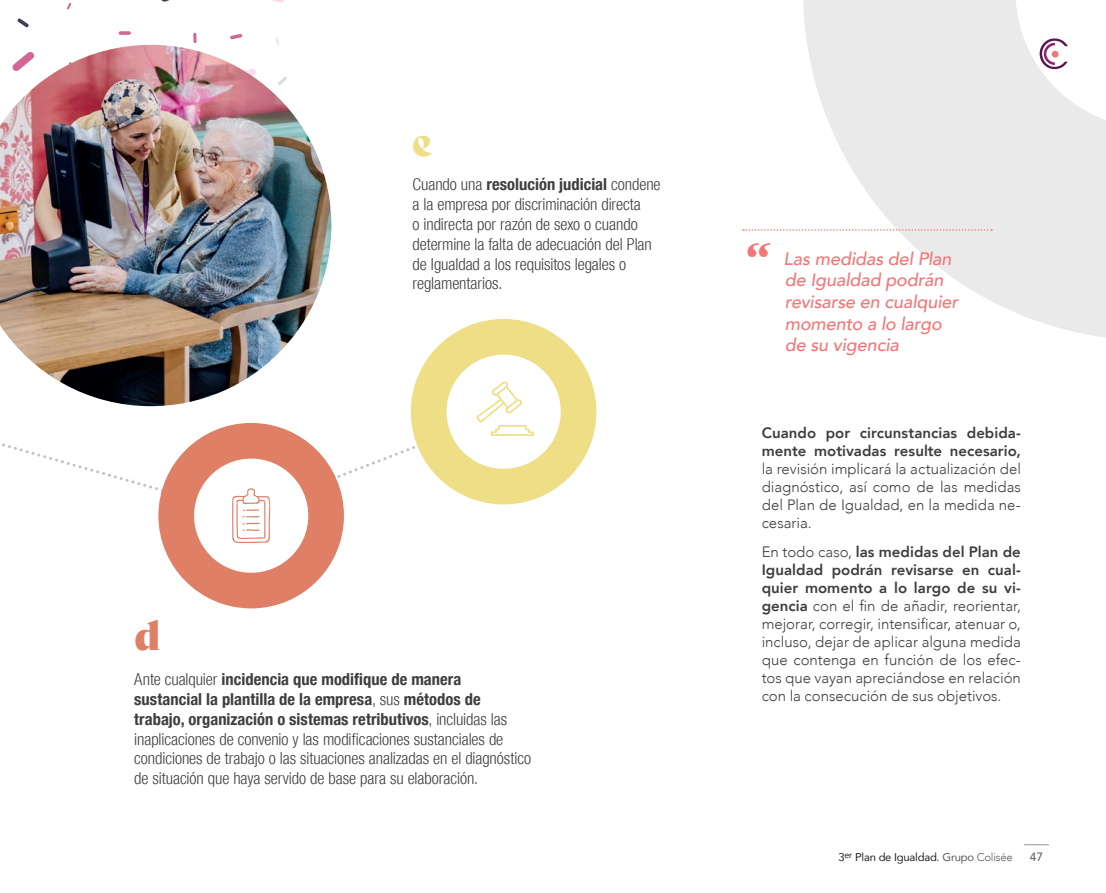
<style>
.page{position:relative;width:1106px;height:893px;background:#fff}
.page>*{position:absolute;margin:0;border:0;box-sizing:border-box;transform-origin:0 0}
.t1{font:italic 900 49.5px "Centennial LT Std";color:#f27678}
.t2{font:40.5px "Bely Display W00";color:#df7f66}
.t3{font:40.5px "Bely Display W00";color:#eede85}
.t4{font:italic 500 18px/21.6px "Avenir";letter-spacing:-.005em;color:#f27678}
.t5{font:300 condensed 16.5px/19.8px "Helvetica Neue";letter-spacing:-.005em;color:#3e3e3f}
.t6{font:300 15px/18px "Avenir";color:#3e3e3f;text-align:justify}
.t7{font:800 15px/18px "Avenir";color:#3e3e3f}
.t8{font:12px "Avenir";color:#57585a}
.t9{font:11.25px "Avenir";letter-spacing:-.02em;color:#231f20}
.s1{font-weight:700}
.s2{font-weight:800}
.s3{color:#57585a}
.s4{font-weight:300;color:#57585a}
</style>
<div class="page">
<svg style="left:17px;top:18px;width:12px;height:10px"></svg>
<svg style="left:161px;top:0;width:9px;height:2px"></svg>
<svg style="left:193px;top:33px;width:4px;height:10px"></svg>
<svg style="left:67px;top:3px;width:4px;height:7px"></svg>
<svg style="left:119px;top:31px;width:12px;height:4px"></svg>
<svg style="left:230px;top:34px;width:12px;height:5px"></svg>
<svg style="left:271px;top:0;width:13px;height:3px"></svg>
<svg style="left:276px;top:38px;width:3px;height:7px"></svg>
<svg style="left:1024px;top:844px;width:24px;height:1px"></svg>
<div style="left:411px;top:319px;width:185px;height:185px;background:#eede85;border-radius:50%"></div>
<div style="left:446px;top:355px;width:114px;height:114px;background:#fff;border-radius:50%"></div>
<div style="left:158px;top:423px;width:186px;height:185px;background:#df7f66;border-radius:50%"></div>
<div style="left:194px;top:459px;width:114px;height:114px;background:#fff;border-radius:50%"></div>
<svg style="left:2px;top:381px;width:532px;height:163px"></svg>
<img style="left:0;top:45px;width:331px;height:361px">
<svg style="left:803px;top:0;width:303px;height:338px;fill:#ebeaea"></svg>
<svg style="left:743px;top:229px;width:249px;height:2px"></svg>
<h2 class="t3" style="left:412px;top:108px;width:22px">e</h2>
<h2 class="t2" style="left:134px;top:602px;width:28px">d</h2>
<p class="t5" style="left:412px;top:175px;width:249px">Cuando una <span class="s1">resolución judicial</span> condene a la empresa por discriminación directa<br>o indirecta por razón de sexo o cuando determine la falta de adecuación del Plan de Igualdad a los requisitos legales o reglamentarios.</p>
<p class="t5" style="left:134px;top:669px;width:398px">Ante cualquier <span class="s1">incidencia que modifique de manera sustancial la plantilla de la empresa</span>, sus <span class="s1">métodos de trabajo, organización o sistemas retributivos</span>, incluidas las inaplicaciones de convenio y las modificaciones sustanciales de condiciones de trabajo o las situaciones analizadas en el diagnóstico de situación que haya servido de base para su elaboración.</p>
<h1 class="t1" style="left:742px;top:232px;width:28px">“</h1>
<p class="t4" style="left:783px;top:248px;width:176px">Las medidas del Plan de Igualdad podrán revisarse en cualquier momento a lo largo de su vigencia</p>
<p class="t7" style="left:761px;top:424px;width:261px">Cuando por circunstancias debida&shy;mente motivadas resulte necesario,</p>
<p class="t6" style="left:761px;top:460px;width:261px">la revisión implicará la actualización del diagnóstico, así como de las medidas del Plan de Igualdad, en la medida ne&shy;cesaria.</p>
<p class="t6" style="left:761px;top:542px;width:261px">En todo caso, <span class="s2">las medidas del Plan de Igualdad podrán revisarse en cual&shy;quier momento a lo largo de su vi&shy;gencia</span> con el fin de añadir, reorientar, mejorar, corregir, intensificar, atenuar o, incluso, dejar de aplicar alguna medida que contenga en función de los efec&shy;tos que vayan apreciándose en relación con la consecución de sus objetivos.</p>
<p class="t9" style="left:838px;top:848px;width:176px">3<sup>er</sup> Plan de Igualdad<span class="s3">. Grupo</span> <span class="s4">Colisée</span></p>
<p class="t8" style="left:1029px;top:847px;width:15px">47</p>
</div>
